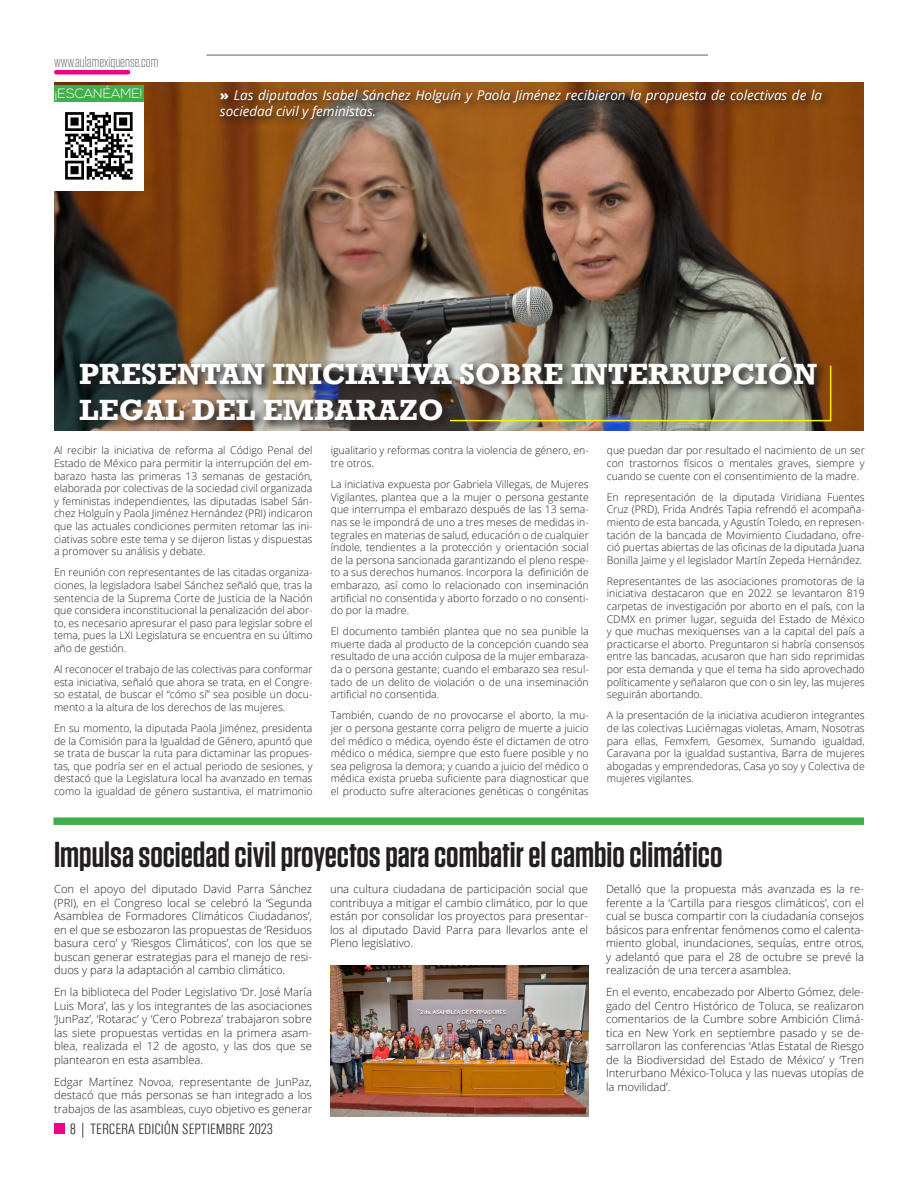
<style>
.page{position:relative;width:918px;height:1188px;background:#fff}
.page>*{position:absolute;margin:0;border:0;box-sizing:border-box;transform-origin:0 0}
.Subtitulo{font:600 36px "Tungsten";color:#231f20}
.Cabeza{font:700 30px/36px "Rockwell";color:#fff}
.t1{font:300 condensed 15px "Univers";color:#231f20}
.t2{font:300 15px "Tungsten";color:#636366}
.Bajada{font:italic 13.5px/16.2px "Open Sans";color:#fff}
.t3{font:300 13.5px "Nexa";color:#fff}
.Cuerpo{font:300 11.25px/13.5px "Open Sans";color:#231f20;text-align:justify}
.Cuerpo-2{font:300 10.5px/12.6px "Open Sans";color:#231f20;text-align:justify}
.s1{font-weight:800;font-style:normal}
</style>
<div class="page">
<hr style="left:56px;top:70px;width:72px;height:4px;background:#ed028c">
<hr style="left:206px;top:54px;width:502px;height:2px;background:#939598">
<div style="left:54px;top:1123px;width:11px;height:11px;background:#ed028c"></div>
<img style="left:54px;top:82px;width:810px;height:349px">
<img style="left:77px;top:353px;width:751px;height:78px">
<img style="left:448px;top:364px;width:384px;height:58px">
<svg style="left:216px;top:86px;width:615px;height:43px;background:#7c4a1f"></svg>
<div style="left:53px;top:817px;width:811px;height:8px;background:#40ae49"></div>
<img style="left:331px;top:965px;width:257px;height:152px">
<img style="left:54px;top:102px;width:89px;height:89px">
<div style="left:54px;top:85px;width:89px;height:16px;background:#40ae49"></div>
<p class="t2" style="left:54px;top:54px;width:106px">www.aulamexiquense.com</p>
<p class="t3" style="left:55px;top:86px;width:89px">¡ESCANÉAME!</p>
<p class="Bajada" style="left:220px;top:87px;width:604px"><span class="s1">»</span> Las diputadas Isabel Sánchez Holguín y Paola Jiménez recibieron la propuesta de colectivas de la sociedad civil y feministas.</p>
<p class="Cabeza" style="left:79px;top:356px;width:739px">PRESENTAN INICIATIVA SOBRE INTERRUPCIÓN<br>LEGAL DEL EMBARAZO</p>
<p class="Cuerpo-2" style="left:54px;top:444px;width:260px">Al recibir la iniciativa de reforma al Código Penal del Estado de México para permitir la interrupción del em&shy;barazo hasta las primeras 13 semanas de gestación, elaborada por colectivas de la sociedad civil organizada y feministas independientes, las diputadas Isabel Sán&shy;chez Holguín y Paola Jiménez Hernández (PRI) indicaron que las actuales condiciones permiten retomar las ini&shy;ciativas sobre este tema y se dijeron listas y dispuestas a promover su análisis y debate.</p>
<p class="Cuerpo-2" style="left:54px;top:566px;width:260px">En reunión con representantes de las citadas organiza&shy;ciones, la legisladora Isabel Sánchez señaló que, tras la sentencia de la Suprema Corte de Justicia de la Nación que considera inconstitucional la penalización del abor&shy;to, es necesario apresurar el paso para legislar sobre el tema, pues la LXI Legislatura se encuentra en su último año de gestión.</p>
<p class="Cuerpo-2" style="left:54px;top:663px;width:260px">Al reconocer el trabajo de las colectivas para conformar esta iniciativa, señaló que ahora se trata, en el Congre&shy;so estatal, de buscar el “cómo sí” sea posible un docu&shy;mento a la altura de los derechos de las mujeres.</p>
<p class="Cuerpo-2" style="left:54px;top:722px;width:260px">En su momento, la diputada Paola Jiménez, presidenta de la Comisión para la Igualdad de Género, apuntó que se trata de buscar la ruta para dictaminar las propues&shy;tas, que podría ser en el actual periodo de sesiones, y destacó que la Legislatura local ha avanzado en temas como la igualdad de género sustantiva, el matrimonio</p>
<p class="Cuerpo-2" style="left:331px;top:444px;width:260px">igualitario y reformas contra la violencia de género, en&shy;tre otros.</p>
<p class="Cuerpo-2" style="left:331px;top:478px;width:260px">La iniciativa expuesta por Gabriela Villegas, de Mujeres Vigilantes, plantea que a la mujer o persona gestante que interrumpa el embarazo después de las 13 sema&shy;nas se le impondrá de uno a tres meses de medidas in&shy;tegrales en materias de salud, educación o de cualquier índole, tendientes a la protección y orientación social de la persona sancionada garantizando el pleno respe&shy;to a sus derechos humanos. Incorpora la definición de embarazo, así como lo relacionado con inseminación artificial no consentida y aborto forzado o no consenti&shy;do por la madre.</p>
<p class="Cuerpo-2" style="left:331px;top:625px;width:260px">El documento también plantea que no sea punible la muerte dada al producto de la concepción cuando sea resultado de una acción culposa de la mujer embaraza&shy;da o persona gestante; cuando el embarazo sea resul&shy;tado de un delito de violación o de una inseminación artificial no consentida.</p>
<p class="Cuerpo-2" style="left:331px;top:709px;width:260px">También, cuando de no provocarse el aborto, la mu&shy;jer o persona gestante corra peligro de muerte a juicio del médico o médica, oyendo éste el dictamen de otro médico o médica, siempre que esto fuere posible y no sea peligrosa la demora; y cuando a juicio del médico o médica exista prueba suficiente para diagnosticar que el producto sufre alteraciones genéticas o congénitas</p>
<p class="Cuerpo-2" style="left:607px;top:444px;width:260px">que puedan dar por resultado el nacimiento de un ser con trastornos físicos o mentales graves, siempre y cuando se cuente con el consentimiento de la madre.</p>
<p class="Cuerpo-2" style="left:607px;top:490px;width:260px">En representación de la diputada Viridiana Fuentes Cruz (PRD), Frida Andrés Tapia refrendó el acompaña&shy;miento de esta bancada, y Agustín Toledo, en represen&shy;tación de la bancada de Movimiento Ciudadano, ofre&shy;ció puertas abiertas de las oficinas de la diputada Juana Bonilla Jaime y el legislador Martín Zepeda Hernández.</p>
<p class="Cuerpo-2" style="left:607px;top:575px;width:260px">Representantes de las asociaciones promotoras de la iniciativa destacaron que en 2022 se levantaron 819 carpetas de investigación por aborto en el país, con la CDMX en primer lugar, seguida del Estado de México y que muchas mexiquenses van a la capital del país a practicarse el aborto. Preguntaron si habría consensos entre las bancadas, acusaron que han sido reprimidas por esta demanda y que el tema ha sido aprovechado políticamente y señalaron que con o sin ley, las mujeres seguirán abortando.</p>
<p class="Cuerpo-2" style="left:607px;top:709px;width:260px">A la presentación de la iniciativa acudieron integrantes de las colectivas Luciérnagas violetas, Amam, Nosotras para ellas, Femxfem, Gesomex, Sumando igualdad, Caravana por la igualdad sustantiva, Barra de mujeres abogadas y emprendedoras, Casa yo soy y Colectiva de mujeres vigilantes.</p>
<p class="Subtitulo" style="left:54px;top:835px;width:670px">Impulsa sociedad civil proyectos para combatir el cambio climático</p>
<p class="Cuerpo" style="left:54px;top:882px;width:260px">Con el apoyo del diputado David Parra Sánchez (PRI), en el Congreso local se celebró la ‘Segunda Asamblea de Formadores Climáticos Ciudadanos’, en el que se esbozaron las propuestas de ‘Residuos basura cero’ y ‘Riesgos Climáticos’, con los que se buscan generar estrategias para el manejo de resi&shy;duos y para la adaptación al cambio climático.</p>
<p class="Cuerpo" style="left:54px;top:985px;width:260px">En la biblioteca del Poder Legislativo ‘Dr. José María Luis Mora’, las y los integrantes de las asociaciones ‘JunPaz’, ‘Rotarac’ y ‘Cero Pobreza’ trabajaron sobre las siete propuestas vertidas en la primera asam&shy;blea, realizada el 12 de agosto, y las dos que se plantearon en esta asamblea.</p>
<p class="Cuerpo" style="left:54px;top:1074px;width:260px">Edgar Martínez Novoa, representante de JunPaz, destacó que más personas se han integrado a los trabajos de las asambleas, cuyo objetivo es generar</p>
<p class="t1" style="left:70px;top:1120px;width:205px">8 | TERCERA EDICIÓN SEPTIEMBRE 2023</p>
<p class="Cuerpo" style="left:330px;top:882px;width:260px">una cultura ciudadana de participación social que contribuya a mitigar el cambio climático, por lo que están por consolidar los proyectos para presentar&shy;los al diputado David Parra para llevarlos ante el Pleno legislativo.</p>
<p class="Cuerpo" style="left:606px;top:882px;width:260px">Detalló que la propuesta más avanzada es la re&shy;ferente a la ‘Cartilla para riesgos climáticos’, con el cual se busca compartir con la ciudadanía consejos básicos para enfrentar fenómenos como el calenta&shy;miento global, inundaciones, sequías, entre otros, y adelantó que para el 28 de octubre se prevé la realización de una tercera asamblea.</p>
<p class="Cuerpo" style="left:606px;top:985px;width:260px">En el evento, encabezado por Alberto Gómez, dele&shy;gado del Centro Histórico de Toluca, se realizaron comentarios de la Cumbre sobre Ambición Climá&shy;tica en New York en septiembre pasado y se de&shy;sarrollaron las conferencias ‘Atlas Estatal de Riesgo de la Biodiversidad del Estado de México’ y ‘Tren Interurbano México-Toluca y las nuevas utopías de la movilidad’.</p>
</div>
